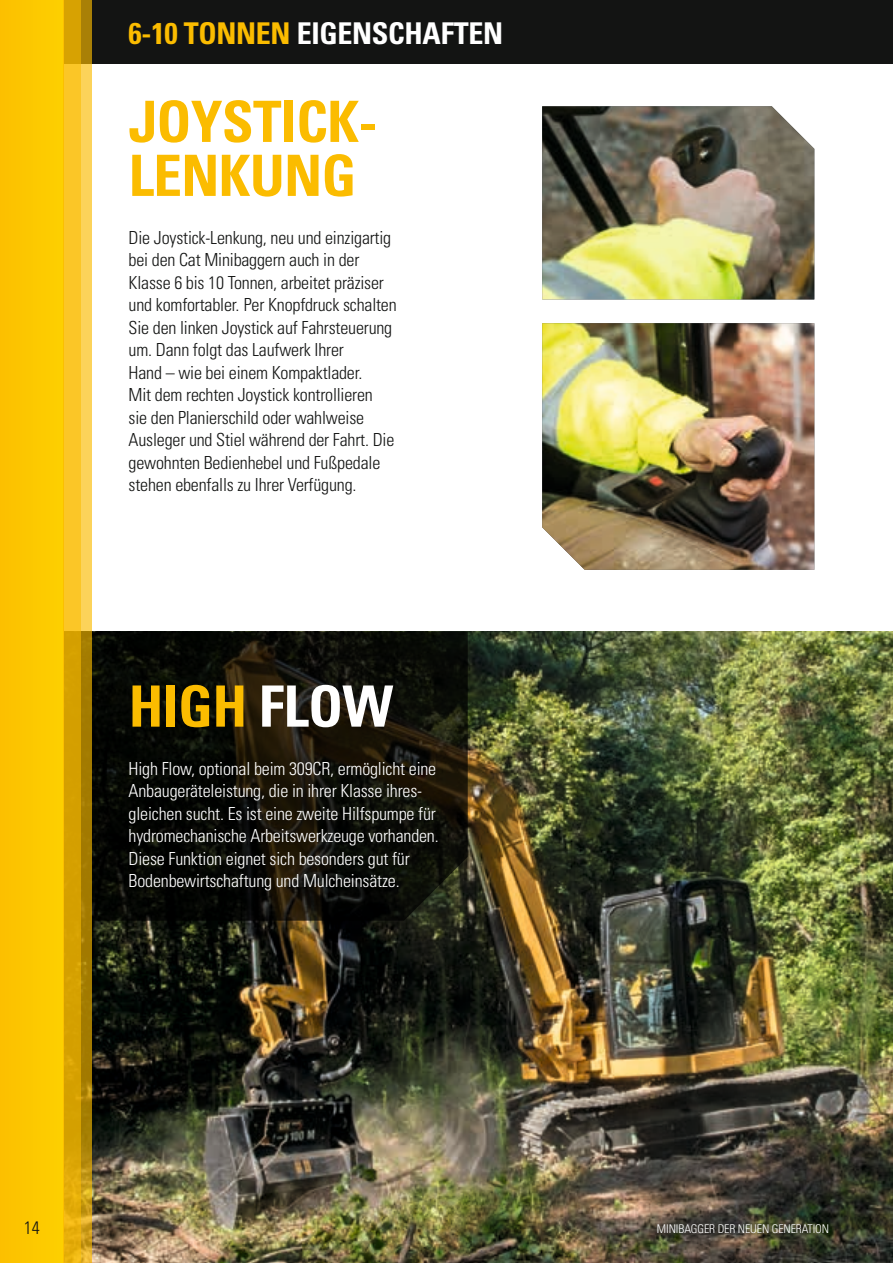
<style>
.page{position:relative;width:893px;height:1263px;background:#fff}
.page>*{position:absolute;margin:0;border:0;box-sizing:border-box;transform-origin:0 0}
.t1{font:700 condensed 57px/54px "Univers";letter-spacing:-.01em;color:#fbbc00}
.t2{font:700 condensed 30px "Univers";letter-spacing:-.01em;color:#fff}
.t3{font:300 condensed 18px/22.5px "Univers";letter-spacing:-.01em;color:#131413}
.t4{font:300 condensed 18px/22.5px "Univers";letter-spacing:-.01em;color:#fff}
.t5{font:300 condensed 12px "Univers";letter-spacing:-.01em;color:#fff}
.s1{color:#fbbc00}
.s2{color:#fff}
</style>
<div class="page">
<img style="left:91px;top:631px;width:802px;height:632px">
<svg style="left:91px;top:631px;width:377px;height:290px;fill:#0a0c06"></svg>
<img style="left:542px;top:106px;width:272px;height:193px">
<img style="left:542px;top:323px;width:272px;height:247px">
<div style="left:0;top:0;width:893px;height:64px;background:#131413"></div>
<div style="left:0;top:0;width:64px;height:1263px;background:#fcc800"></div>
<svg style="left:64px;top:0;width:17px;height:1263px"></svg>
<svg style="left:81px;top:0;width:10px;height:1263px"></svg>
<h2 class="t2" style="left:129px;top:15px;width:376px"><span class="s1">6-10 TONNEN</span> EIGENSCHAFTEN</h2>
<h1 class="t1" style="left:129px;top:94px;width:250px">JOYSTICK-<br>LENKUNG</h1>
<p class="t3" style="left:129px;top:226px;width:270px">Die Joystick-Lenkung, neu und einzigartig bei den Cat Minibaggern auch in der Klasse 6 bis 10 Tonnen, arbeitet präziser und komfortabler. Per Knopfdruck schalten Sie den linken Joystick auf Fahrsteuerung um. Dann folgt das Laufwerk Ihrer<br>Hand – wie bei einem Kompaktlader.<br>Mit dem rechten Joystick kontrollieren<br>sie den Planierschild oder wahlweise Ausleger und Stiel während der Fahrt. Die gewohnten Bedienhebel und Fußpedale stehen ebenfalls zu Ihrer Verfügung.</p>
<h1 class="t1" style="left:129px;top:678px;width:266px">HIGH <span class="s2">FLOW</span></h1>
<p class="t4" style="left:129px;top:757px;width:312px">High Flow, optional beim 309CR, ermöglicht eine Anbaugeräteleistung, die in ihrer Klasse ihres&shy;gleichen sucht. Es ist eine zweite Hilfspumpe für hydromechanische Arbeitswerkzeuge vorhanden.<br>Diese Funktion eignet sich besonders gut für Bodenbewirtschaftung und Mulcheinsätze.</p>
<p class="t3" style="left:24px;top:1216px;width:17px">14</p>
<p class="t5" style="left:657px;top:1221px;width:174px">MINIBAGGER DER NEUEN GENERATION</p>
</div>
